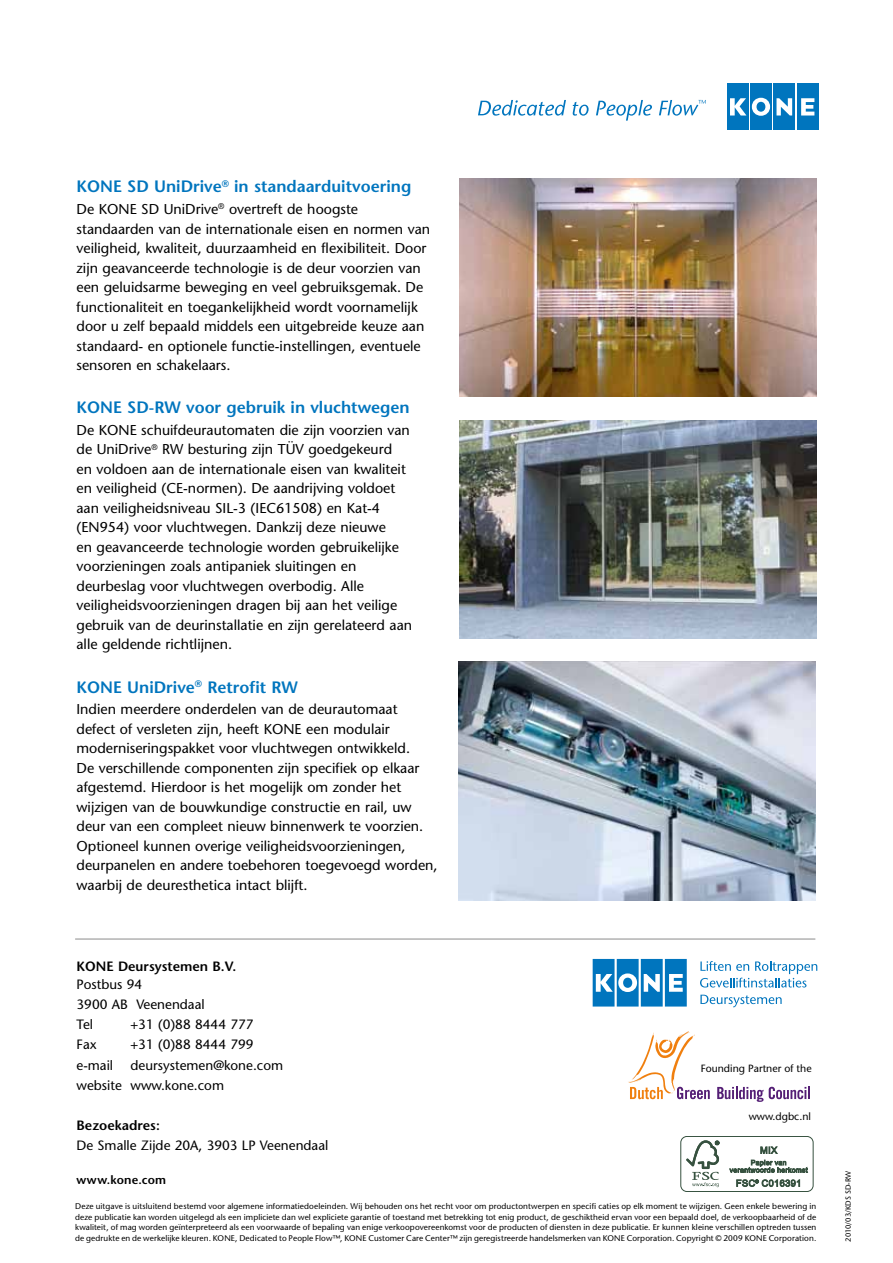
<style>
.page{position:relative;width:893px;height:1263px;background:#fff}
.page>*{position:absolute;margin:0;border:0;box-sizing:border-box;transform-origin:0 0}
.t1{font:600 16.5px "Stone Sans";color:#0075be}
.t2{font:14.25px/19.5px "Stone Sans";color:#000}
.t3{font:13.5px/20.1px "Stone Sans";color:#000}
.t4{font:600 13.5px "Stone Sans";color:#000}
.t5{font:600 12px "Stone Sans";letter-spacing:.015em;color:#000}
.t6{font:10.5px "Stone Sans";color:#000}
.t7{font:8.25px/10.5px "Stone Sans";letter-spacing:.015em;color:#000;text-align:justify}
.t8{font:7.5px "Stone Sans";color:#000}
</style>
<div class="page">
<div style="left:680px;top:1136px;width:133px;height:56px;border:1px solid #36513f;border-radius:6px"></div>
<svg style="left:686px;top:1140px;width:33px;height:47px"></svg>
<svg style="left:729px;top:1146px;width:79px;height:27px"></svg>
<svg style="left:736px;top:1179px;width:64px;height:8px"></svg>
<img style="left:459px;top:661px;width:357px;height:239px">
<hr style="left:75px;top:938px;width:740px;height:2px;background:#b2b2b2">
<svg style="left:717px;top:1087px;width:46px;height:15px"></svg>
<svg style="left:769px;top:1087px;width:41px;height:12px"></svg>
<svg style="left:628px;top:1031px;width:82px;height:68px"></svg>
<div style="left:727px;top:84px;width:21px;height:46px;background:#0075be"></div>
<svg style="left:730px;top:98px;width:16px;height:18px"></svg>
<div style="left:774px;top:84px;width:21px;height:46px;background:#0075be"></div>
<svg style="left:776px;top:98px;width:16px;height:18px"></svg>
<div style="left:750px;top:84px;width:22px;height:46px;background:#0075be"></div>
<svg style="left:752px;top:98px;width:18px;height:18px"></svg>
<div style="left:797px;top:84px;width:21px;height:46px;background:#0075be"></div>
<svg style="left:801px;top:98px;width:13px;height:17px"></svg>
<svg style="left:478px;top:100px;width:88px;height:16px"></svg>
<svg style="left:572px;top:102px;width:17px;height:14px"></svg>
<svg style="left:596px;top:100px;width:56px;height:21px"></svg>
<svg style="left:659px;top:100px;width:47px;height:16px"></svg>
<img style="left:459px;top:179px;width:357px;height:217px">
<img style="left:459px;top:421px;width:357px;height:218px">
<svg style="left:593px;top:959px;width:94px;height:47px"></svg>
<svg style="left:700px;top:961px;width:117px;height:26px"></svg>
<svg style="left:700px;top:995px;width:82px;height:12px"></svg>
<p class="t1" style="left:77px;top:176px;width:336px">KONE SD UniDrive<sup>®</sup> in standaarduitvoering</p>
<p class="t2" style="left:77px;top:199px;width:355px">De KONE SD UniDrive<sup>®</sup> overtreft de hoogste standaarden van de internationale eisen en normen van veiligheid, kwaliteit, duurzaamheid en flexibiliteit. Door zijn geavanceerde technologie is de deur voorzien van een geluidsarme beweging en veel gebruiksgemak. De functionaliteit en toegankelijkheid wordt voornamelijk door u zelf bepaald middels een uitgebreide keuze aan standaard- en optionele functie-instellingen, eventuele sensoren en schakelaars.</p>
<p class="t1" style="left:77px;top:397px;width:335px">KONE SD-RW voor gebruik in vluchtwegen</p>
<p class="t2" style="left:77px;top:420px;width:337px">De KONE schuifdeurautomaten die zijn voorzien van de UniDrive<sup>®</sup> RW besturing zijn TÜV goedgekeurd<br>en voldoen aan de internationale eisen van kwaliteit en veiligheid (CE-normen). De aandrijving voldoet aan veiligheidsniveau SIL-3 (IEC61508) en Kat-4 (EN954) voor vluchtwegen. Dankzij deze nieuwe<br>en geavanceerde technologie worden gebruikelijke voorzieningen zoals antipaniek sluitingen en deurbeslag voor vluchtwegen overbodig. Alle veiligheidsvoorzieningen dragen bij aan het veilige gebruik van de deurinstallatie en zijn gerelateerd aan alle geldende richtlijnen.</p>
<p class="t1" style="left:77px;top:677px;width:223px">KONE UniDrive<sup>®</sup> Retrofit RW</p>
<p class="t2" style="left:77px;top:699px;width:363px">Indien meerdere onderdelen van de deurautomaat defect of versleten zijn, heeft KONE een modulair moderniseringspakket voor vluchtwegen ontwikkeld.<br>De verschillende componenten zijn specifiek op elkaar afgestemd. Hierdoor is het mogelijk om zonder het wijzigen van de bouwkundige constructie en rail, uw deur van een compleet nieuw binnenwerk te voorzien.<br>Optioneel kunnen overige veiligheidsvoorzieningen, deurpanelen en andere toebehoren toegevoegd worden, waarbij de deuresthetica intact blijft.</p>
<p class="t4" style="left:77px;top:958px;width:161px">KONE Deursystemen B.V.</p>
<p class="t3" style="left:77px;top:974px;width:130px">Postbus 94<br>3900 AB Veenendaal<br>Tel</p>
<p class="t3" style="left:131px;top:1014px;width:125px">+31 (0)88 8444 777</p>
<p class="t3" style="left:77px;top:1034px;width:22px">Fax</p>
<p class="t3" style="left:131px;top:1034px;width:125px">+31 (0)88 8444 799</p>
<p class="t3" style="left:77px;top:1055px;width:38px">e-mail</p>
<p class="t3" style="left:77px;top:1055px;width:208px;text-indent:54px">deursystemen@kone.com website www.kone.com</p>
<p class="t4" style="left:77px;top:1117px;width:85px">Bezoekadres:</p>
<p class="t3" style="left:77px;top:1135px;width:253px">De Smalle Zijde 20A, 3903 LP Veenendaal</p>
<p class="t6" style="left:701px;top:1062px;width:112px">Founding Partner of the</p>
<p class="t6" style="left:749px;top:1110px;width:64px">www.dgbc.nl</p>
<p class="t5" style="left:77px;top:1173px;width:91px">www.kone.com</p>
<p class="t7" style="left:75px;top:1201px;width:743px">Deze uitgave is uitsluitend bestemd voor algemene informatiedoeleinden. Wij behouden ons het recht voor om productontwerpen en specifi caties op elk moment te wijzigen. Geen enkele bewering in deze publicatie kan worden uitgelegd als een impliciete dan wel expliciete garantie of toestand met betrekking tot enig product, de geschiktheid ervan voor een bepaald doel, de verkoopbaarheid of de kwaliteit, of mag worden geïnterpreteerd als een voorwaarde of bepaling van enige verkoopovereenkomst voor de producten of diensten in deze publicatie. Er kunnen kleine verschillen optreden tussen de gedrukte en de werkelijke kleuren. KONE, Dedicated to People Flow™, KONE Customer Care Center™ zijn geregistreerde handelsmerken van KONE Corporation. Copyright © 2009 KONE Corporation.</p>
<p class="t8" style="left:843px;top:1242px;width:72px;rotate:-90deg">2010/03/KDS SD-RW</p>
</div>
